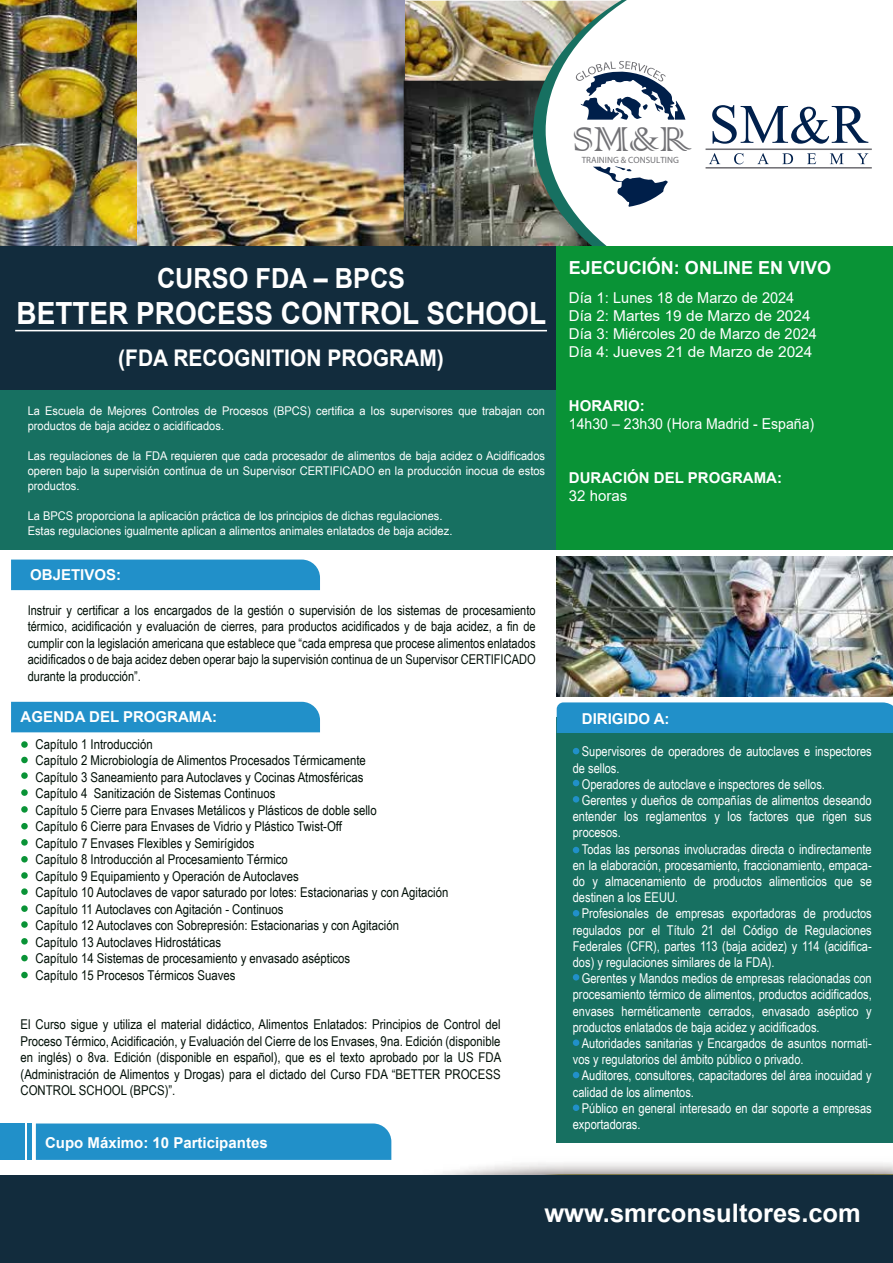
<style>
.page{position:relative;width:893px;height:1263px;background:#fff}
.page>*{position:absolute;margin:0;border:0;box-sizing:border-box;transform-origin:0 0}
.t1{font:55.65px "Times New Roman";color:#00204c}
.t2{font:46.2px "Colonna";color:#727276}
.t3{font:700 30.6px "Arial";color:#fff;scale:.92 1}
.t4{font:700 27.6px "Arial";color:#fff;scale:.92 1}
.t5{font:700 25.5px "Arial";color:#fff}
.t6{font:700 22.95px "Arial";color:#fff;scale:.92 1}
.t7{font:700 18px "Arial";color:#fff}
.t8{font:15px/18px "Arial";color:#fff}
.t9{font:700 15px "Arial";color:#fff}
.t10{font:15px "Arial";color:#fff;scale:.94 1}
.t11{font:13.5px/16.5px "Arial Narrow";color:#000f06;text-align:justify}
.t12{font:13.5px "Arial Narrow";color:#fff}
.t13{font:12px/15px "Arial Narrow";color:#fff;scale:1.12 1}
.t14{font:9.15px "Myriad Pro";color:#727276}
.s1{font-size:53.4px}
</style>
<div class="page">
<img style="left:557px;top:556px;width:336px;height:140px">
<div style="left:0;top:247px;width:893px;height:303px;background:#177061"></div>
<img style="left:0;top:1px;width:404px;height:246px">
<img style="left:401px;top:1px;width:132px;height:131px">
<img style="left:404px;top:81px;width:129px;height:166px">
<div style="left:11px;top:559px;width:309px;height:31px;background:#2190c9"></div>
<div style="left:557px;top:718px;width:336px;height:425px;background:#177061"></div>
<div style="left:557px;top:702px;width:336px;height:31px;background:#2190c9"></div>
<div style="left:0;top:247px;width:557px;height:143px;background:#122c3d"></div>
<hr style="left:15px;top:330px;width:532px;height:1px;background:#fff">
<img style="left:533px;top:0;width:24px;height:312px">
<svg style="left:546px;top:0;width:347px;height:309px"></svg>
<svg style="left:593px;top:166px;width:75px;height:41px"></svg>
<svg style="left:575px;top:61px;width:110px;height:59px"></svg>
<div style="left:557px;top:247px;width:336px;height:303px;background:#099336"></div>
<svg style="left:21px;top:741px;width:7px;height:7px"></svg>
<div style="left:21px;top:772px;width:7px;height:7px;background:#099336;border-radius:50%"></div>
<div style="left:21px;top:789px;width:7px;height:7px;background:#099336;border-radius:50%"></div>
<svg style="left:21px;top:806px;width:7px;height:7px"></svg>
<div style="left:21px;top:823px;width:7px;height:6px;background:#099336;border-radius:50%"></div>
<div style="left:21px;top:839px;width:7px;height:7px;background:#099336;border-radius:50%"></div>
<div style="left:21px;top:856px;width:7px;height:6px;background:#099336;border-radius:50%"></div>
<svg style="left:21px;top:872px;width:7px;height:7px"></svg>
<div style="left:21px;top:888px;width:7px;height:7px;background:#099336;border-radius:50%"></div>
<div style="left:21px;top:905px;width:7px;height:7px;background:#099336;border-radius:50%"></div>
<svg style="left:21px;top:921px;width:7px;height:7px"></svg>
<div style="left:21px;top:938px;width:7px;height:6px;background:#099336;border-radius:50%"></div>
<div style="left:21px;top:955px;width:7px;height:6px;background:#099336;border-radius:50%"></div>
<div style="left:21px;top:972px;width:7px;height:6px;background:#099336;border-radius:50%"></div>
<div style="left:21px;top:757px;width:7px;height:6px;background:#099336;border-radius:50%"></div>
<svg style="left:573px;top:748px;width:6px;height:6px"></svg>
<svg style="left:573px;top:780px;width:6px;height:6px"></svg>
<svg style="left:573px;top:796px;width:6px;height:6px"></svg>
<svg style="left:573px;top:847px;width:6px;height:6px"></svg>
<svg style="left:573px;top:910px;width:6px;height:6px"></svg>
<svg style="left:573px;top:974px;width:6px;height:6px"></svg>
<div style="left:573px;top:1039px;width:6px;height:7px;background:#2190c9;border-radius:50%"></div>
<svg style="left:573px;top:1072px;width:6px;height:6px"></svg>
<div style="left:573px;top:1104px;width:6px;height:7px;background:#2190c9;border-radius:50%"></div>
<div style="left:0;top:1175px;width:893px;height:88px;background:#122c3d"></div>
<svg style="left:709px;top:153px;width:11px;height:11px"></svg>
<svg style="left:734px;top:153px;width:10px;height:11px"></svg>
<svg style="left:757px;top:153px;width:12px;height:11px"></svg>
<svg style="left:782px;top:153px;width:11px;height:11px"></svg>
<svg style="left:807px;top:153px;width:9px;height:11px"></svg>
<svg style="left:830px;top:153px;width:13px;height:11px"></svg>
<svg style="left:857px;top:153px;width:11px;height:11px"></svg>
<hr style="left:705px;top:148px;width:167px;height:2px;background:#737277">
<hr style="left:705px;top:167px;width:167px;height:2px;background:#737277">
<div style="left:11px;top:702px;width:309px;height:30px;background:#2190c9"></div>
<div style="left:36px;top:1123px;width:355px;height:37px;background:#2190c9"></div>
<hr style="left:0;top:519px;width:1px;height:294px;background:#000f06">
<div style="left:0;top:1123px;width:24px;height:37px;background:#2190c9"></div>
<div style="left:27px;top:1123px;width:5px;height:37px;background:#2190c9"></div>
<h2 class="t2" style="left:573px;top:109px;width:120px">SM&amp;R</h2>
<p class="t14" style="left:582px;top:155px;width:99px">TRAINING &amp; CONSULTING</p>
<h1 class="t1" style="left:709px;top:85px;width:161px">SM<span class="s1">&amp;</span>R</h1>
<h3 class="t4" style="left:157px;top:259px;width:271px">CURSO FDA – BPCS</h3>
<h3 class="t3" style="left:17px;top:292px;width:577px">BETTER PROCESS CONTROL SCHOOL</h3>
<h3 class="t6" style="left:118px;top:341px;width:355px">(FDA RECOGNITION PROGRAM)</h3>
<p class="t13" style="left:28px;top:403px;width:463px">La Escuela de Mejores Controles de Procesos (BPCS) certifica a los supervisores que trabajan con productos de baja acidez o acidificados.</p>
<p class="t13" style="left:28px;top:448px;width:463px;text-align:justify">Las regulaciones de la FDA requieren que cada procesador de alimentos de baja acidez o Acidificados operen bajo la supervisión contínua de un Supervisor CERTIFICADO en la producción inocua de estos productos.</p>
<p class="t13" style="left:28px;top:508px;width:381px">La BPCS proporciona la aplicación práctica de los principios de dichas regulaciones.<br>Estas regulaciones igualmente aplican a alimentos animales enlatados de baja acidez.</p>
<p class="t9" style="left:30px;top:564px;width:92px">OBJETIVOS:</p>
<p class="t11" style="left:28px;top:601px;width:509px">Instruir y certificar a los encargados de la gestión o supervisión de los sistemas de procesamiento térmico, acidificación y evaluación de cierres, para productos acidificados y de baja acidez, a fin de cumplir con la legislación americana que establece que “cada empresa que procese alimentos enlatados acidificados o de baja acidez deben operar bajo la supervisión continua de un Supervisor CERTIFICADO durante la producción”.</p>
<p class="t9" style="left:21px;top:706px;width:198px">AGENDA DEL PROGRAMA:</p>
<p class="t11" style="left:36px;top:735px;width:414px;text-align:left">Capítulo 1 Introducción<br>Capítulo 2 Microbiología de Alimentos Procesados Térmicamente<br>Capítulo 3 Saneamiento para Autoclaves y Cocinas Atmosféricas<br>Capítulo 4 Sanitización de Sistemas Continuos<br>Capítulo 5 Cierre para Envases Metálicos y Plásticos de doble sello<br>Capítulo 6 Cierre para Envases de Vidrio y Plástico Twist-Off<br>Capítulo 7 Envases Flexibles y Semirígidos<br>Capítulo 8 Introducción al Procesamiento Térmico<br>Capítulo 9 Equipamiento y Operación de Autoclaves<br>Capítulo 10 Autoclaves de vapor saturado por lotes: Estacionarias y con Agitación Capítulo 11 Autoclaves con Agitación - Continuos<br>Capítulo 12 Autoclaves con Sobrepresión: Estacionarias y con Agitación<br>Capítulo 13 Autoclaves Hidrostáticas<br>Capítulo 14 Sistemas de procesamiento y envasado asépticos<br>Capítulo 15 Procesos Térmicos Suaves</p>
<p class="t11" style="left:21px;top:1016px;width:482px">El Curso sigue y utiliza el material didáctico, Alimentos Enlatados: Principios de Control del Proceso Térmico, Acidificación, y Evaluación del Cierre de los Envases, 9na. Edición (disponible en inglés) o 8va. Edición (disponible en español), que es el texto aprobado por la US FDA (Administración de Alimentos y Drogas) para el dictado del Curso FDA “BETTER PROCESS CONTROL SCHOOL (BPCS)”.</p>
<p class="t9" style="left:45px;top:1132px;width:224px">Cupo Máximo: 10 Participantes</p>
<h3 class="t7" style="left:569px;top:255px;width:264px">EJECUCIÓN: ONLINE EN VIVO</h3>
<p class="t8" style="left:569px;top:288px;width:249px">Día 1: Lunes 18 de Marzo de 2024<br>Día 2: Martes 19 de Marzo de 2024<br>Día 3: Miércoles 20 de Marzo de 2024<br>Día 4: Jueves 21 de Marzo de 2024</p>
<p class="t9" style="left:569px;top:395px;width:77px">HORARIO:</p>
<p class="t10" style="left:569px;top:413px;width:262px">14h30 – 23h30 (Hora Madrid - España)</p>
<p class="t9" style="left:569px;top:467px;width:215px">DURACIÓN DEL PROGRAMA:</p>
<p class="t8" style="left:569px;top:486px;width:60px">32 horas</p>
<p class="t9" style="left:582px;top:708px;width:89px">DIRIGIDO A:</p>
<p class="t12" style="left:582px;top:742px;width:291px">Supervisores de operadores de autoclaves e inspectores</p>
<p class="t12" style="left:573px;top:758px;width:48px">de sellos.</p>
<p class="t12" style="left:582px;top:774px;width:245px">Operadores de autoclave e inspectores de sellos.</p>
<p class="t12" style="left:582px;top:790px;width:291px">Gerentes y dueños de compañías de alimentos deseando</p>
<p class="t12" style="left:573px;top:806px;width:300px">entender los reglamentos y los factores que rigen sus</p>
<p class="t12" style="left:573px;top:823px;width:49px">procesos.</p>
<p class="t12" style="left:582px;top:839px;width:291px">Todas las personas involucradas directa o indirectamente</p>
<p class="t12" style="left:573px;top:855px;width:300px">en la elaboración, procesamiento, fraccionamiento, empaca-</p>
<p class="t12" style="left:573px;top:871px;width:300px">do y almacenamiento de productos alimenticios que se</p>
<p class="t12" style="left:573px;top:887px;width:107px">destinen a los EEUU.</p>
<p class="t12" style="left:582px;top:904px;width:291px">Profesionales de empresas exportadoras de productos</p>
<p class="t12" style="left:573px;top:920px;width:300px">regulados por el Título 21 del Código de Regulaciones</p>
<p class="t12" style="left:573px;top:936px;width:300px">Federales (CFR), partes 113 (baja acidez) y 114 (acidifica-</p>
<p class="t12" style="left:573px;top:952px;width:203px">dos) y regulaciones similares de la FDA).</p>
<p class="t12" style="left:582px;top:968px;width:291px">Gerentes y Mandos medios de empresas relacionadas con</p>
<p class="t12" style="left:573px;top:985px;width:300px">procesamiento térmico de alimentos, productos acidificados,</p>
<p class="t12" style="left:573px;top:1001px;width:300px">envases herméticamente cerrados, envasado aséptico y</p>
<p class="t12" style="left:573px;top:1017px;width:248px">productos enlatados de baja acidez y acidificados.</p>
<p class="t12" style="left:582px;top:1033px;width:291px">Autoridades sanitarias y Encargados de asuntos normati-</p>
<p class="t12" style="left:573px;top:1049px;width:232px">vos y regulatorios del ámbito público o privado.</p>
<p class="t12" style="left:582px;top:1066px;width:291px">Auditores, consultores, capacitadores del área inocuidad y</p>
<p class="t12" style="left:573px;top:1082px;width:123px">calidad de los alimentos.</p>
<p class="t12" style="left:582px;top:1098px;width:291px">Público en general interesado en dar soporte a empresas</p>
<p class="t12" style="left:573px;top:1114px;width:69px">exportadoras.</p>
<h3 class="t5" style="left:544px;top:1195px;width:318px">www.smrconsultores.com</h3>
</div>
